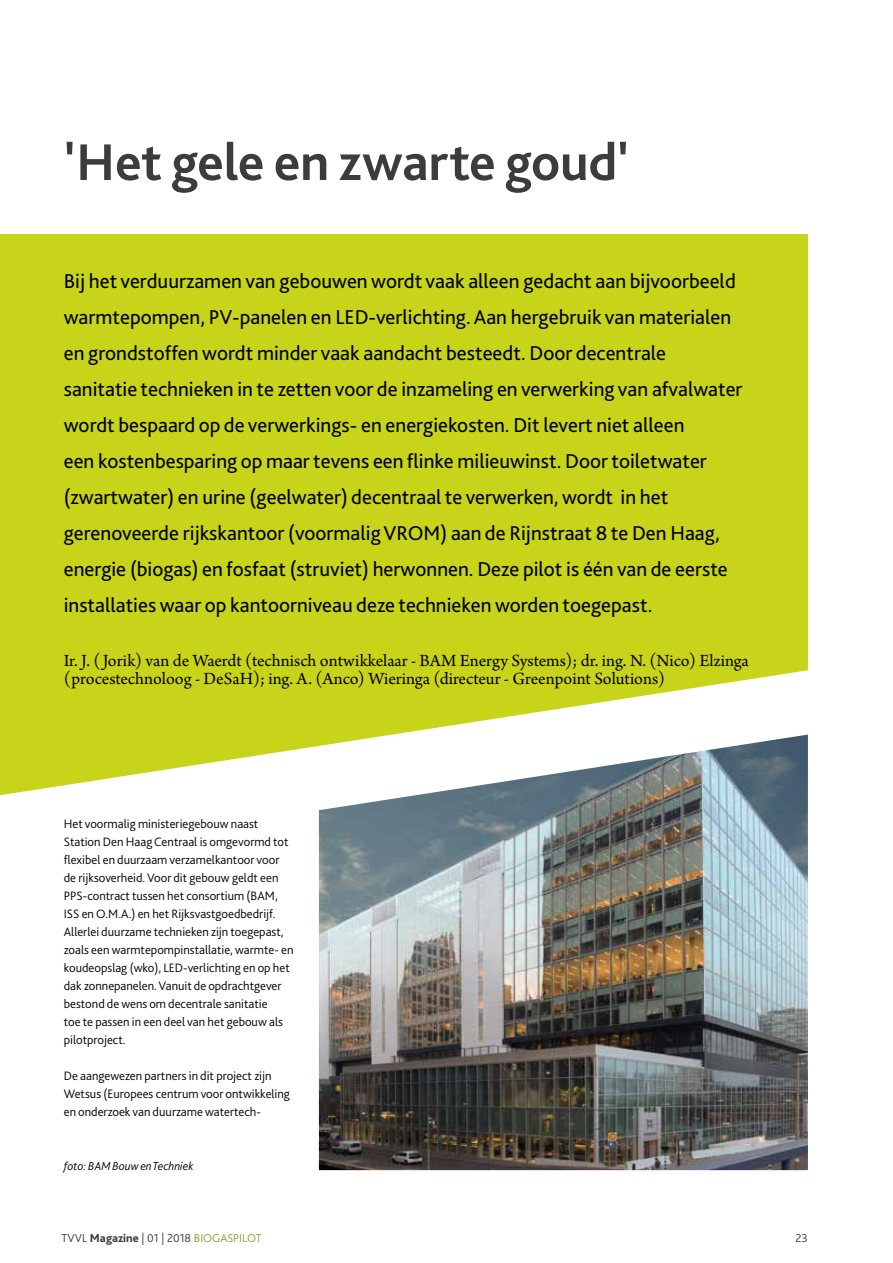
<style>
.page{position:relative;width:893px;height:1263px;background:#fff}
.page>*{position:absolute;margin:0;border:0;box-sizing:border-box;transform-origin:0 0}
.t1{font:700 54px "Bliss 2";letter-spacing:-.005em;color:#3c3c3b}
.t2{font:21px/36px "Bliss 2";color:#000}
.t3{font:18px/18px "Arno Pro";letter-spacing:-.005em;color:#000}
.t4{font:300 12.75px/18px "Bliss 2";color:#000}
.t5{font:300 12px "Bliss 2";color:#3c3c3b}
.t6{font:italic 300 12px "Bliss 2";color:#000}
.s1{font-weight:800}
.s2{color:#919c27}
</style>
<div class="page">
<div style="left:0;top:234px;width:808px;height:561px;background:#c8d419"></div>
<img style="left:319px;top:734px;width:489px;height:436px">
<h1 class="t1" style="left:64px;top:129px;width:566px">'Het gele en zwarte goud'</h1>
<p class="t2" style="left:64px;top:263px;width:680px">Bij het verduurzamen van gebouwen wordt vaak alleen gedacht aan bijvoorbeeld warmtepompen, PV-panelen en LED-verlichting. Aan hergebruik van materialen en grondstoffen wordt minder vaak aandacht besteedt. Door decentrale sanitatie technieken in te zetten voor de inzameling en verwerking van afvalwater wordt bespaard op de verwerkings- en energiekosten. Dit levert niet alleen<br>een kostenbesparing op maar tevens een flinke milieuwinst. Door toiletwater (zwartwater) en urine (geelwater) decentraal te verwerken, wordt in het gerenoveerde rijkskantoor (voormalig VROM) aan de Rijnstraat 8 te Den Haag, energie (biogas) en fosfaat (struviet) herwonnen. Deze pilot is één van de eerste installaties waar op kantoorniveau deze technieken worden toegepast.</p>
<p class="t3" style="left:64px;top:653px;width:687px">Ir. J. ( Jorik) van de Waerdt (technisch ontwikkelaar - BAM Energy Systems); dr. ing. N. (Nico) Elzinga (procestechnoloog - DeSaH); ing. A. (Anco) Wieringa (directeur - Greenpoint Solutions)</p>
<p class="t4" style="left:64px;top:814px;width:231px">Het voormalig ministeriegebouw naast Station Den Haag Centraal is omgevormd tot flexibel en duurzaam verzamelkantoor voor de rijksoverheid. Voor dit gebouw geldt een PPS-contract tussen het consortium (BAM, ISS en O.M.A.) en het Rijksvastgoedbedrijf.<br>Allerlei duurzame technieken zijn toegepast, zoals een warmtepompinstallatie, warmte- en koudeopslag (wko), LED-verlichting en op het dak zonnepanelen. Vanuit de opdrachtgever bestond de wens om decentrale sanitatie<br>toe te passen in een deel van het gebouw als pilotproject.</p>
<p class="t4" style="left:64px;top:1066px;width:228px">De aangewezen partners in dit project zijn<br>Wetsus (Europees centrum voor ontwikkeling en onderzoek van duurzame watertech-</p>
<p class="t6" style="left:64px;top:1159px;width:131px">foto: BAM Bouw en Techniek</p>
<p class="t5" style="left:62px;top:1231px;width:202px">TVVL <span class="s1">Magazine</span> | 01 | 2018 <span class="s2">BIOGASPILOT</span></p>
<p class="t5" style="left:796px;top:1231px;width:14px">23</p>
</div>
